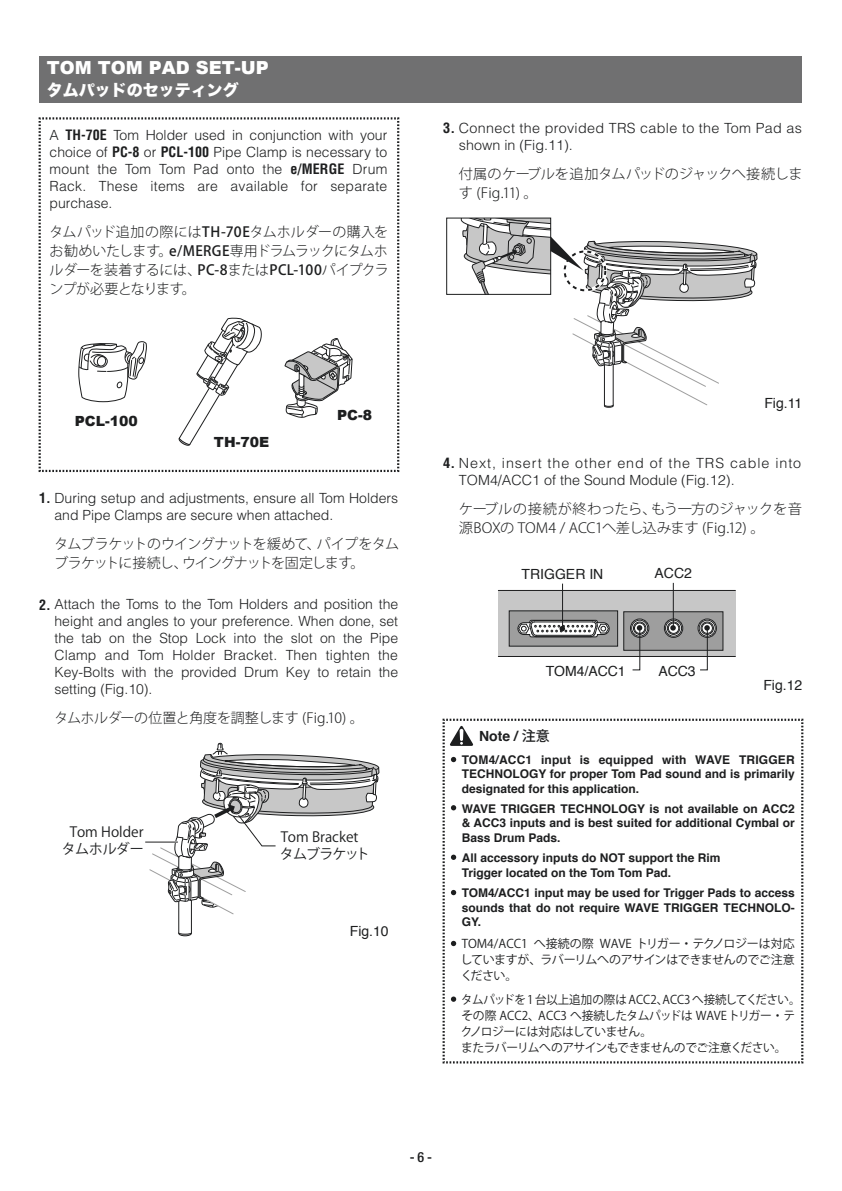
<style>
.page{position:relative;width:842px;height:1191px;background:#fff}
.page>*{position:absolute;margin:0;border:0;box-sizing:border-box;transform-origin:0 0}
.t1{font:900 18px "Arial";color:#fff}
.t2{font:16px "Hira Kaku Std W8";color:#fff}
.t3{font:300 14px/17px "Helvetica";color:#1d1e1f;text-align:justify}
.t4{font:300 14px/19px "Koz Go Pro";letter-spacing:-.03em;color:#1d1e1f}
.t5{font:300 14px/17px "Helvetica";letter-spacing:.065em;color:#1d1e1f}
.t6{font:300 14px/17px "Helvetica";letter-spacing:.02em;color:#1d1e1f}
.t7{font:300 14px/19px "Koz Go Pro";letter-spacing:-.05em;color:#1d1e1f}
.t8{font:14px "Helvetica";color:#1d1e1f}
.t9{font:14px/16.8px "Koz Go Pro";color:#1d1e1f;text-align:center}
.t10{font:900 14px "Arial";color:#1d1e1f}
.t11{font:700 14px "Helvetica";color:#1d1e1f}
.t12{font:500 condensed 14px "Helvetica Neue";color:#1d1e1f}
.t13{font:700 12px/14.4px "Helvetica";color:#1d1e1f;text-align:justify}
.t14{font:12px/16px "Koz Go Pro";letter-spacing:-.03em;color:#1d1e1f;scale:.96 1}
.t15{font:12px/16px "Koz Go Pro";letter-spacing:-.03em;color:#1d1e1f;text-align:justify}
.s1{font-weight:700;font-stretch:condensed}
.s2{font-weight:500}
.s3{font-family:"Koz Go Pro";font-weight:500}
</style>
<div class="page">
<div style="left:40px;top:56px;width:762px;height:47px;background:#707071"></div>
<div style="left:178px;top:930px;width:14px;height:6px;border:1px solid #1d1e1f;border-radius:50%"></div>
<div style="left:446px;top:217px;width:105px;height:78px;border:1px solid #1d1e1f"></div>
<svg style="left:461px;top:218px;width:297px;height:190px"></svg>
<div style="left:498px;top:590px;width:237px;height:66px;background:#c7c7c7"></div>
<div style="left:509px;top:610px;width:109px;height:36px;background:#9e9e9e;border:1px solid #1d1e1f"></div>
<div style="left:623px;top:611px;width:100px;height:39px;background:#9e9e9e;border:1px solid #1d1e1f"></div>
<svg style="left:630px;top:619px;width:19px;height:18px"></svg>
<div style="left:630px;top:619px;width:19px;height:18px;border:1px solid #1d1e1f;border-radius:50%"></div>
<div style="left:633px;top:622px;width:13px;height:12px;border:1px solid #1d1e1f;border-radius:50%"></div>
<div style="left:634px;top:623px;width:11px;height:10px;border:1px solid #1d1e1f;border-radius:50%"></div>
<div style="left:631px;top:620px;width:17px;height:16px;border:1px solid #1d1e1f;border-radius:50%"></div>
<svg style="left:664px;top:619px;width:19px;height:18px"></svg>
<div style="left:664px;top:619px;width:19px;height:18px;border:1px solid #1d1e1f;border-radius:50%"></div>
<div style="left:667px;top:622px;width:13px;height:12px;border:1px solid #1d1e1f;border-radius:50%"></div>
<div style="left:668px;top:623px;width:11px;height:10px;border:1px solid #1d1e1f;border-radius:50%"></div>
<div style="left:665px;top:620px;width:17px;height:16px;border:1px solid #1d1e1f;border-radius:50%"></div>
<svg style="left:698px;top:619px;width:18px;height:18px"></svg>
<div style="left:698px;top:619px;width:19px;height:18px;border:1px solid #1d1e1f;border-radius:50%"></div>
<div style="left:701px;top:622px;width:13px;height:12px;border:1px solid #1d1e1f;border-radius:50%"></div>
<div style="left:702px;top:623px;width:11px;height:10px;border:1px solid #1d1e1f;border-radius:50%"></div>
<div style="left:699px;top:620px;width:16px;height:16px;border:1px solid #1d1e1f;border-radius:50%"></div>
<hr style="left:498px;top:656px;width:237px;height:1px;background:#1d1e1f">
<hr style="left:498px;top:590px;width:237px;height:1px;background:#1d1e1f">
<svg style="left:517px;top:620px;width:93px;height:17px"></svg>
<svg style="left:670px;top:625px;width:6px;height:5px"></svg>
<hr style="left:145px;top:841px;width:33px;height:1px;background:#1d1e1f">
<svg style="left:149px;top:742px;width:230px;height:192px"></svg>
<hr style="left:562px;top:583px;width:1px;height:45px;background:#1d1e1f">
<svg style="left:632px;top:625px;width:10px;height:45px"></svg>
<svg style="left:699px;top:625px;width:11px;height:45px"></svg>
<hr style="left:673px;top:583px;width:1px;height:44px;background:#1d1e1f">
<svg style="left:38px;top:117px;width:362px;height:355px"></svg>
<svg style="left:442px;top:718px;width:362px;height:346px"></svg>
<p class="t1" style="left:47px;top:55px;width:223px">TOM TOM PAD SET-UP</p>
<p class="t2" style="left:47px;top:81px;width:193px">タムパッドのセッティング</p>
<p class="t3" style="left:50px;top:127px;width:339px">A <span class="s1">TH-70E</span> Tom Holder used in conjunction with your choice of <span class="s1">PC-8</span> or <span class="s1">PCL-100</span> Pipe Clamp is necessary to mount the Tom Tom Pad onto the <span class="s1">e/MERGE</span> Drum Rack. These items are available for separate purchase.</p>
<p class="t4" style="left:50px;top:223px;width:341px;text-align:justify">タムパッド追加の際には<span class="s2">TH-70E</span>タムホルダーの購入をお勧めいたします。<span class="s2">e/MERGE</span>専用ドラムラックにタムホルダーを装着するには、<span class="s2">PC-8</span>または<span class="s2">PCL-100</span>パイプクランプが必要となります。</p>
<p class="t6" style="left:459px;top:120px;width:344px;text-indent:-16px"><span class="s1">3.</span> Connect the provided TRS cable to the Tom Pad as shown in (Fig.11).</p>
<p class="t4" style="left:459px;top:165px;width:345px">付属のケーブルを追加タムパッドのジャックへ接続します (Fig.11) 。</p>
<p class="t10" style="left:75px;top:411px;width:65px">PCL-100</p>
<p class="t10" style="left:214px;top:432px;width:57px">TH-70E</p>
<p class="t10" style="left:337px;top:404px;width:36px">PC-8</p>
<p class="t3" style="left:54px;top:489px;width:345px;text-indent:-15px"><span class="s1">1.</span> During setup and adjustments, ensure all Tom Holders and Pipe Clamps are secure when attached.</p>
<p class="t7" style="left:54px;top:534px;width:346px">タムブラケットのウイングナットを緩めて、パイプをタムブラケットに接続し、ウイングナットを固定します。</p>
<p class="t3" style="left:54px;top:596px;width:345px;text-indent:-15px"><span class="s1">2.</span> Attach the Toms to the Tom Holders and position the height and angles to your preference. When done, set the tab on the Stop Lock into the slot on the Pipe Clamp and Tom Holder Bracket. Then tighten the Key-Bolts with the provided Drum Key to retain the setting (Fig.10).</p>
<p class="t4" style="left:54px;top:709px;width:311px">タムホルダーの位置と角度を調整します (Fig.10) 。</p>
<p class="t9" style="left:62px;top:824px;width:83px">Tom Holderタムホルダー</p>
<p class="t9" style="left:280px;top:829px;width:91px;text-align:left">Tom Bracketタムブラケット</p>
<p class="t8" style="left:350px;top:920px;width:40px">Fig.10</p>
<p class="t8" style="left:764px;top:392px;width:39px">Fig.11</p>
<p class="t5" style="left:459px;top:454px;width:344px;text-indent:-16px"><span class="s1">4.</span> Next, insert the other end of the TRS cable into<br>TOM4/ACC1 of the Sound Module (Fig.12).</p>
<p class="t4" style="left:459px;top:499px;width:345px">ケーブルの接続が終わったら、もう一方のジャックを音源BOXの TOM4 / ACC1へ差し込みます (Fig.12) 。</p>
<p class="t8" style="left:522px;top:563px;width:83px">TRIGGER IN</p>
<p class="t8" style="left:654px;top:562px;width:39px">ACC2</p>
<p class="t8" style="left:546px;top:660px;width:81px">TOM4/ACC1</p>
<p class="t8" style="left:658px;top:660px;width:39px">ACC3</p>
<p class="t11" style="left:479px;top:725px;width:72px">Note / <span class="s3">注意</span></p>
<p class="t8" style="left:763px;top:674px;width:40px">Fig.12</p>
<p class="t13" style="left:462px;top:752px;width:335px">TOM4/ACC1 input is equipped with WAVE TRIGGER TECHNOLOGY for proper Tom Pad sound and is primarily designated for this application.</p>
<p class="t13" style="left:462px;top:801px;width:335px">WAVE TRIGGER TECHNOLOGY is not available on ACC2 &amp; ACC3 inputs and is best suited for additional Cymbal or Bass Drum Pads.</p>
<p class="t13" style="left:462px;top:851px;width:260px">All accessory inputs do NOT support the Rim<br>Trigger located on the Tom Tom Pad.</p>
<p class="t13" style="left:462px;top:885px;width:335px">TOM4/ACC1 input may be used for Trigger Pads to access sounds that do not require WAVE TRIGGER TECHNOLO-GY.</p>
<p class="t15" style="left:460px;top:935px;width:336px">TOM4/ACC1 へ接続の際 WAVE トリガー・テクノロジーは対応していますが、ラバーリムへのアサインはできませんのでご注意ください。</p>
<p class="t14" style="left:461px;top:991px;width:355px">タムパッドを1 台以上追加の際は ACC2、ACC3 へ接続してください。その際 ACC2、ACC3 へ接続したタムパッドは WAVEトリガー・テクノロジーには対応はしていません。<br>またラバーリムへのアサインもできませんのでご注意ください。</p>
<p class="t12" style="left:410px;top:1149px;width:24px">-6-</p>
</div>
